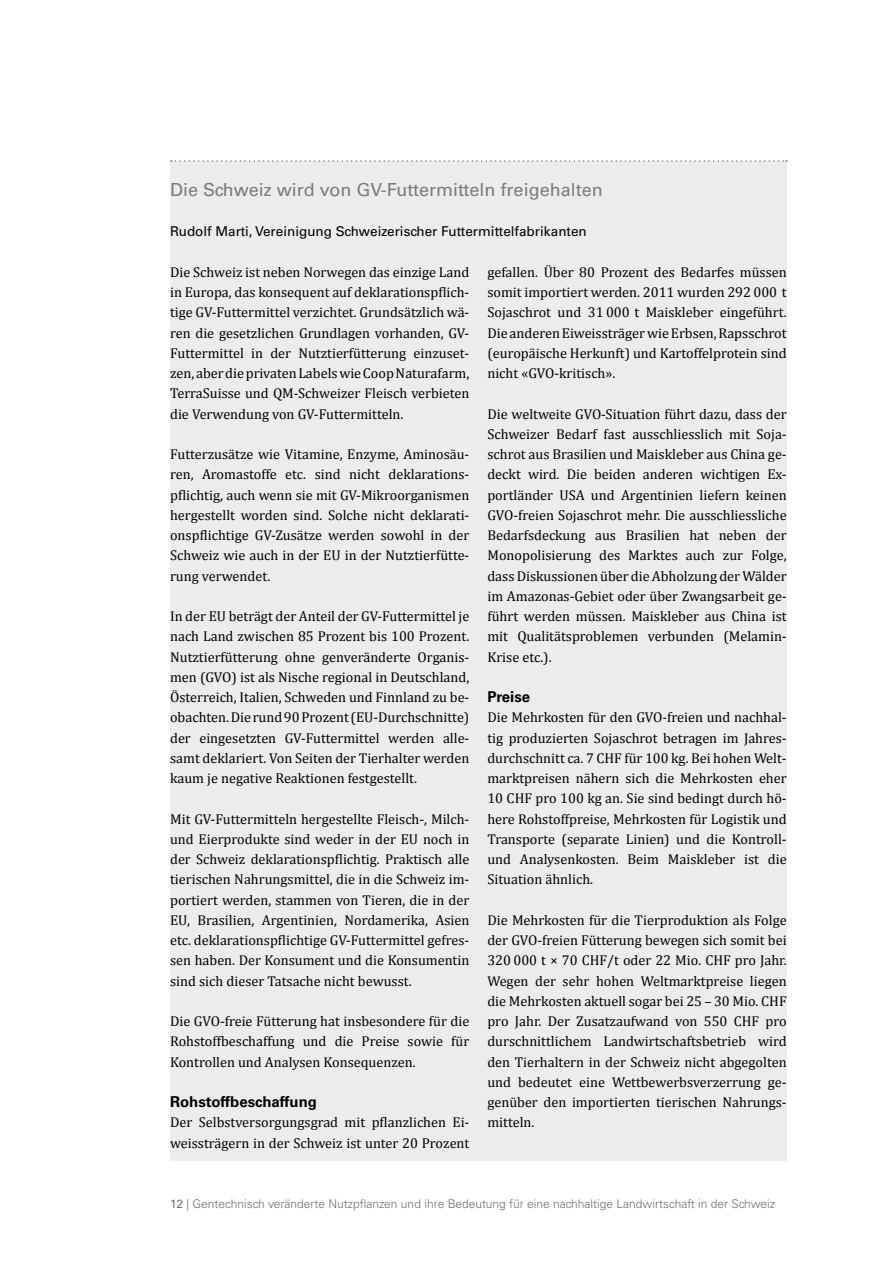
<style>
.page{position:relative;width:893px;height:1263px;background:#fff}
.page>*{position:absolute;margin:0;border:0;box-sizing:border-box;transform-origin:0 0}
.t1{font:18px "Univers LT";color:#7a7b7d}
.t2{font:700 15px "Univers LT";color:#000}
.t3{font:14.25px/20.2px "Cambria";color:#000;text-align:justify}
.t4{font:13.5px "Univers LT";color:#000}
.t5{font:300 12px "Univers LT";color:#6e6f70}
.s1{font-weight:400}
</style>
<div class="page">
<div style="left:170px;top:162px;width:617px;height:999px;background:#ececed"></div>
<svg style="left:171px;top:160px;width:616px;height:2px"></svg>
<p class="t1" style="left:170px;top:179px;width:434px">Die Schweiz wird von GV-Futtermitteln freigehalten</p>
<p class="t4" style="left:170px;top:223px;width:418px">Rudolf Marti, Vereinigung Schweizerischer Futtermittelfabrikanten</p>
<p class="t3" style="left:170px;top:262px;width:301px">Die Schweiz ist neben Norwegen das einzige Land in Europa, das konsequent auf deklarationspflich&shy;tige GV-Futtermittel verzichtet. Grundsätzlich wä&shy;ren die gesetzlichen Grundlagen vorhanden, GV-Futtermittel in der Nutztierfütterung einzuset&shy;zen, aber die privaten Labels wie Coop Naturafarm, TerraSuisse und QM-Schweizer Fleisch verbieten die Verwendung von GV-Futtermitteln.</p>
<p class="t3" style="left:170px;top:444px;width:301px">Futterzusätze wie Vitamine, Enzyme, Aminosäu&shy;ren, Aromastoffe etc. sind nicht deklarations&shy;pflichtig, auch wenn sie mit GV-Mikroorganismen hergestellt worden sind. Solche nicht deklarati&shy;onspflichtige GV-Zusätze werden sowohl in der Schweiz wie auch in der EU in der Nutztierfütte&shy;rung verwendet.</p>
<p class="t3" style="left:170px;top:606px;width:301px">In der EU beträgt der Anteil der GV-Futtermittel je nach Land zwischen 85 Prozent bis 100 Prozent.<br>Nutztierfütterung ohne genveränderte Organis&shy;men (GVO) ist als Nische regional in Deutschland, Österreich, Italien, Schweden und Finnland zu be&shy;obachten. Die rund 90 Prozent (EU-Durchschnitte) der eingesetzten GV-Futtermittel werden alle&shy;samt deklariert. Von Seiten der Tierhalter werden kaum je negative Reaktionen festgestellt.</p>
<p class="t3" style="left:170px;top:808px;width:301px">Mit GV-Futtermitteln hergestellte Fleisch-, Milch&shy;und Eierprodukte sind weder in der EU noch in der Schweiz deklarationspflichtig. Praktisch alle tierischen Nahrungsmittel, die in die Schweiz im&shy;portiert werden, stammen von Tieren, die in der EU, Brasilien, Argentinien, Nordamerika, Asien etc. deklarationspflichtige GV-Futtermittel gefres&shy;sen haben. Der Konsument und die Konsumentin sind sich dieser Tatsache nicht bewusst.</p>
<p class="t3" style="left:170px;top:1011px;width:301px">Die GVO-freie Fütterung hat insbesondere für die Rohstoffbeschaffung und die Preise sowie für Kontrollen und Analysen Konsequenzen.</p>
<p class="t2" style="left:170px;top:1093px;width:148px">Rohstoffbeschaffung</p>
<p class="t3" style="left:170px;top:1112px;width:301px">Der Selbstversorgungsgrad mit pflanzlichen Ei&shy;weissträgern in der Schweiz ist unter 20 Prozent</p>
<p class="t3" style="left:487px;top:262px;width:301px">gefallen. Über 80 Prozent des Bedarfes müssen somit importiert werden. 2011 wurden 292 000 t Sojaschrot und 31 000 t Maiskleber eingeführt.<br>Die anderen Eiweissträger wie Erbsen, Rapsschrot (europäische Herkunft) und Kartoffelprotein sind nicht «GVO-kritisch».</p>
<p class="t3" style="left:487px;top:403px;width:301px">Die weltweite GVO-Situation führt dazu, dass der Schweizer Bedarf fast ausschliesslich mit Soja&shy;schrot aus Brasilien und Maiskleber aus China ge&shy;deckt wird. Die beiden anderen wichtigen Ex&shy;portländer USA und Argentinien liefern keinen GVO-freien Sojaschrot mehr. Die ausschliessliche Bedarfsdeckung aus Brasilien hat neben der Monopolisierung des Marktes auch zur Folge, dass Diskussionen über die Abholzung der Wälder im Amazonas-Gebiet oder über Zwangsarbeit ge&shy;führt werden müssen. Maiskleber aus China ist mit Qualitätsproblemen verbunden (Melamin-Krise etc.).</p>
<p class="t2" style="left:487px;top:688px;width:44px">Preise</p>
<p class="t3" style="left:487px;top:707px;width:301px">Die Mehrkosten für den GVO-freien und nachhal&shy;tig produzierten Sojaschrot betragen im Jahres&shy;durchschnitt ca. 7 CHF für 100 kg. Bei hohen Welt&shy;marktpreisen nähern sich die Mehrkosten eher 10 CHF pro 100 kg an. Sie sind bedingt durch hö&shy;here Rohstoffpreise, Mehrkosten für Logistik und Transporte (separate Linien) und die Kontroll&shy;und Analysenkosten. Beim Maiskleber ist die Situation ähnlich.</p>
<p class="t3" style="left:487px;top:910px;width:301px">Die Mehrkosten für die Tierproduktion als Folge der GVO-freien Fütterung bewegen sich somit bei 320 000 t × 70 CHF/t oder 22 Mio. CHF pro Jahr.<br>Wegen der sehr hohen Weltmarktpreise liegen die Mehrkosten aktuell sogar bei 25 – 30 Mio. CHF pro Jahr. Der Zusatzaufwand von 550 CHF pro durschnittlichem Landwirtschaftsbetrieb wird den Tierhaltern in der Schweiz nicht abgegolten und bedeutet eine Wettbewerbsverzerrung ge&shy;genüber den importierten tierischen Nahrungs&shy;mitteln.</p>
<p class="t5" style="left:170px;top:1196px;width:607px"><span class="s1">12</span> | Gentechnisch veränderte Nutzpflanzen und ihre Bedeutung für eine nachhaltige Landwirtschaft in der Schweiz</p>
</div>
